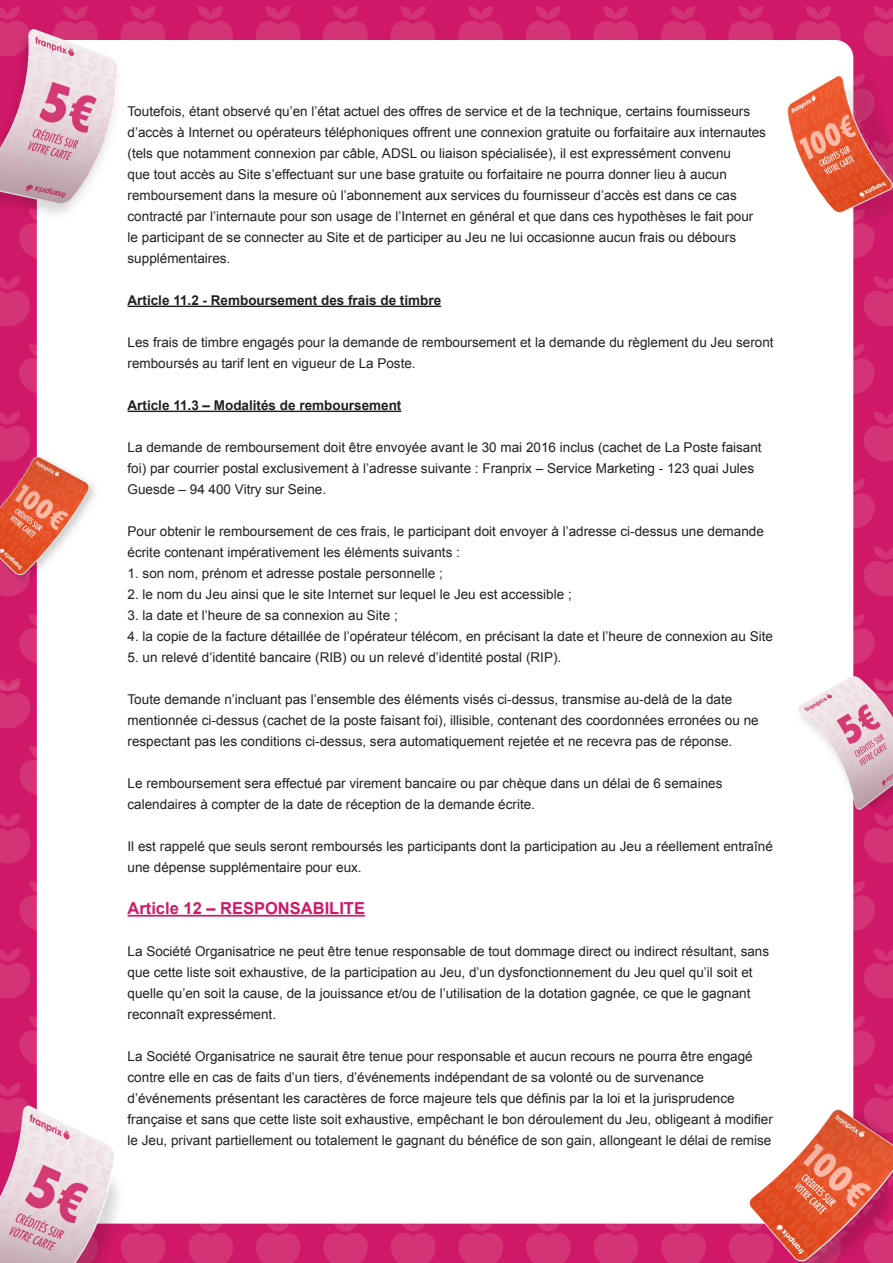
<style>
.page{position:relative;width:893px;height:1263px;background:#fff}
.page>*{position:absolute;margin:0;border:0;box-sizing:border-box;transform-origin:0 0}
.Le_Texte_courant{font:700 16.5px "Arial";color:#ce1968}
.Le_Texte_courant-2{font:13.5px/21px "Arial";color:#231f20}
.Le_Texte_courant-3{font:700 13.5px "Arial";color:#231f20}
</style>
<div class="page">
<img style="left:0;top:0;width:893px;height:1263px">
<hr style="left:128px;top:306px;width:313px;height:1px;background:#231f20">
<hr style="left:128px;top:411px;width:273px;height:1px;background:#231f20">
<hr style="left:128px;top:915px;width:237px;height:1px;background:#ce1968">
<p class="Le_Texte_courant-2" style="left:128px;top:101px;width:640px">Toutefois, étant observé qu’en l’état actuel des offres de service et de la technique, certains fournisseurs d’accès à Internet ou opérateurs téléphoniques offrent une connexion gratuite ou forfaitaire aux internautes (tels que notamment connexion par câble, ADSL ou liaison spécialisée), il est expressément convenu<br>que tout accès au Site s’effectuant sur une base gratuite ou forfaitaire ne pourra donner lieu à aucun remboursement dans la mesure où l’abonnement aux services du fournisseur d’accès est dans ce cas contracté par l’internaute pour son usage de l’Internet en général et que dans ces hypothèses le fait pour le participant de se connecter au Site et de participer au Jeu ne lui occasionne aucun frais ou débours supplémentaires.</p>
<p class="Le_Texte_courant-3" style="left:128px;top:291px;width:315px">Article 11.2 - Remboursement des frais de timbre</p>
<p class="Le_Texte_courant-2" style="left:128px;top:332px;width:648px">Les frais de timbre engagés pour la demande de remboursement et la demande du règlement du Jeu seront remboursés au tarif lent en vigueur de La Poste.</p>
<p class="Le_Texte_courant-3" style="left:128px;top:396px;width:275px">Article 11.3 – Modalités de remboursement</p>
<p class="Le_Texte_courant-2" style="left:128px;top:437px;width:636px">La demande de remboursement doit être envoyée avant le 30 mai 2016 inclus (cachet de La Poste faisant foi) par courrier postal exclusivement à l’adresse suivante : Franprix – Service Marketing - 123 quai Jules<br>Guesde – 94 400 Vitry sur Seine.</p>
<p class="Le_Texte_courant-2" style="left:128px;top:521px;width:638px">Pour obtenir le remboursement de ces frais, le participant doit envoyer à l’adresse ci-dessus une demande écrite contenant impérativement les éléments suivants :</p>
<p class="Le_Texte_courant-2" style="left:128px;top:563px;width:317px">1. son nom, prénom et adresse postale personnelle ;</p>
<p class="Le_Texte_courant-2" style="left:128px;top:584px;width:446px">2. le nom du Jeu ainsi que le site Internet sur lequel le Jeu est accessible ;</p>
<p class="Le_Texte_courant-2" style="left:128px;top:605px;width:272px">3. la date et l’heure de sa connexion au Site ;</p>
<p class="Le_Texte_courant-2" style="left:128px;top:626px;width:647px">4. la copie de la facture détaillée de l’opérateur télécom, en précisant la date et l’heure de connexion au Site</p>
<p class="Le_Texte_courant-2" style="left:128px;top:647px;width:435px">5. un relevé d’identité bancaire (RIB) ou un relevé d’identité postal (RIP).</p>
<p class="Le_Texte_courant-2" style="left:128px;top:689px;width:633px">Toute demande n’incluant pas l’ensemble des éléments visés ci-dessus, transmise au-delà de la date mentionnée ci-dessus (cachet de la poste faisant foi), illisible, contenant des coordonnées erronées ou ne respectant pas les conditions ci-dessus, sera automatiquement rejetée et ne recevra pas de réponse.</p>
<p class="Le_Texte_courant-2" style="left:128px;top:773px;width:596px">Le remboursement sera effectué par virement bancaire ou par chèque dans un délai de 6 semaines calendaires à compter de la date de réception de la demande écrite.</p>
<p class="Le_Texte_courant-2" style="left:128px;top:836px;width:647px">Il est rappelé que seuls seront remboursés les participants dont la participation au Jeu a réellement entraîné une dépense supplémentaire pour eux.</p>
<p class="Le_Texte_courant" style="left:128px;top:897px;width:239px">Article 12 – RESPONSABILITE</p>
<p class="Le_Texte_courant-2" style="left:128px;top:941px;width:643px">La Société Organisatrice ne peut être tenue responsable de tout dommage direct ou indirect résultant, sans que cette liste soit exhaustive, de la participation au Jeu, d’un dysfonctionnement du Jeu quel qu’il soit et quelle qu’en soit la cause, de la jouissance et/ou de l’utilisation de la dotation gagnée, ce que le gagnant reconnaît expressément.</p>
<p class="Le_Texte_courant-2" style="left:128px;top:1046px;width:647px">La Société Organisatrice ne saurait être tenue pour responsable et aucun recours ne pourra être engagé contre elle en cas de faits d’un tiers, d’événements indépendant de sa volonté ou de survenance d’événements présentant les caractères de force majeure tels que définis par la loi et la jurisprudence française et sans que cette liste soit exhaustive, empêchant le bon déroulement du Jeu, obligeant à modifier le Jeu, privant partiellement ou totalement le gagnant du bénéfice de son gain, allongeant le délai de remise</p>
</div>
